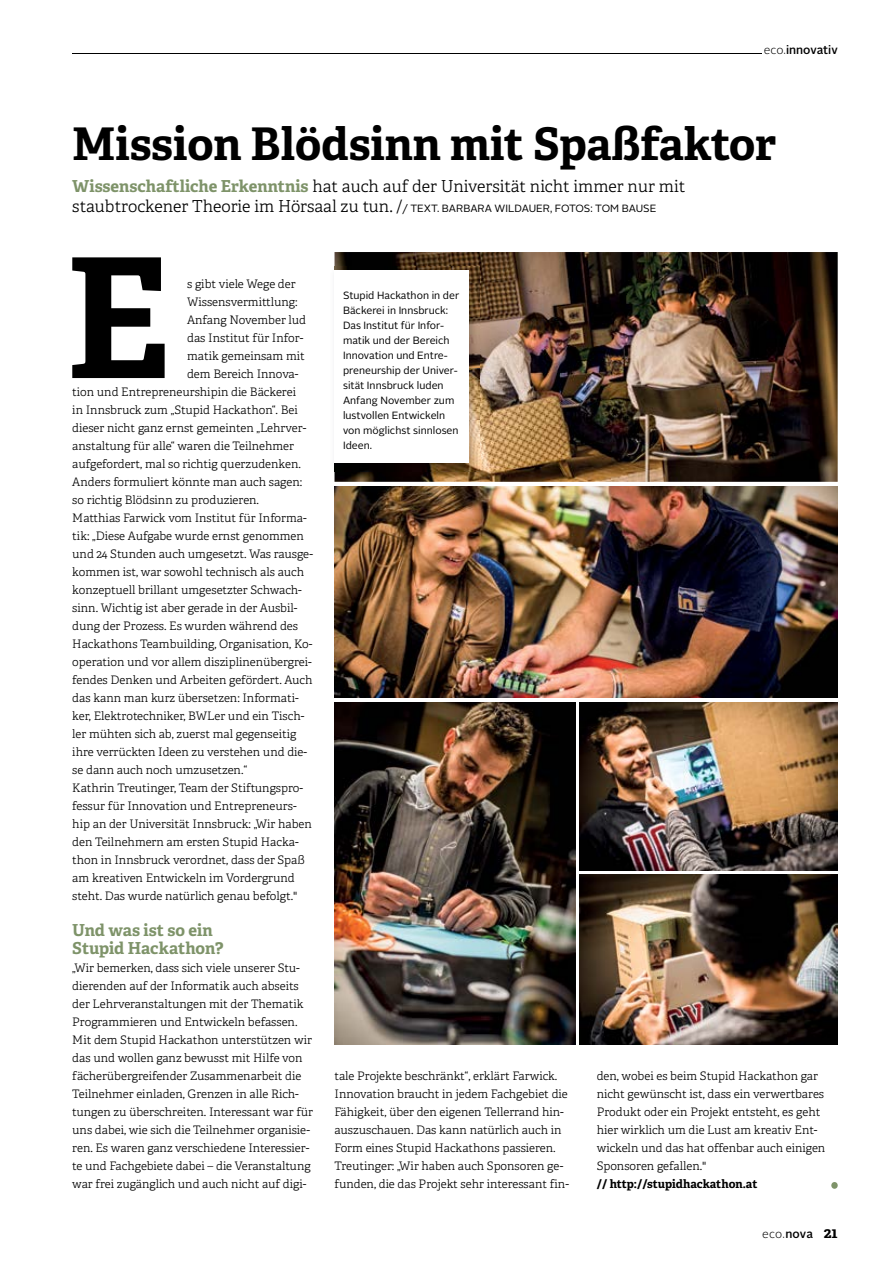
<style>
.page{position:relative;width:893px;height:1263px;background:#fff}
.page>*{position:absolute;margin:0;border:0;box-sizing:border-box;transform-origin:0 0}
.t1{font:700 166.65px "Adelle";color:#000}
.t2{font:700 45px "Adelle";color:#000}
.t3{font:300 16.5px/19.5px "Adelle";color:#000}
.t4{font:700 16.5px/18px "Adelle";color:#7e9369}
.t5{font:500 12px "Alright Sans";color:#000}
.t6{font:300 12px "Alright Sans";color:#000}
.t7{font:300 11.7px/18px "Adelle";color:#000}
.t8{font:700 11.7px "Adelle";letter-spacing:-.005em;color:#000}
.t9{font:10.5px/15px "Alright Sans";color:#000}
.s1{font-weight:300}
.s2{font-weight:700;color:#7e9369}
.s3{font-family:"Alright Sans";font-weight:400;font-size:10.5px}
.s4{font-weight:500}
.s5{font-family:"Adelle";font-weight:700;font-size:15px}
</style>
<div class="page">
<hr style="left:72px;top:53px;width:690px;height:1px;background:#000">
<div style="left:831px;top:1182px;width:7px;height:7px;background:#7e9369;border-radius:50%"></div>
<img style="left:334px;top:252px;width:504px;height:230px">
<img style="left:334px;top:486px;width:504px;height:212px">
<img style="left:580px;top:875px;width:258px;height:169px">
<img style="left:580px;top:702px;width:258px;height:169px">
<img style="left:334px;top:702px;width:241px;height:342px">
<img style="left:334px;top:266px;width:145px;height:206px">
<div style="left:334px;top:270px;width:135px;height:192px;background:#fff"></div>
<p class="t5" style="left:764px;top:42px;width:75px"><span class="s1">eco.</span>innovativ</p>
<h2 class="t2" style="left:72px;top:115px;width:706px">Mission Blödsinn mit Spaßfaktor</h2>
<h3 class="t3" style="left:72px;top:177px;width:615px"><span class="s2">Wissenschaftliche Erkenntnis</span> hat auch auf der Universität nicht immer nur mit staubtrockener Theorie im Hörsaal zu tun. /<span class="s3">/ TEXT. BARBARA WILDAUER, FOTOS: TOM BAUSE</span></h3>
<h1 class="t1" style="left:66px;top:213px;width:106px">E</h1>
<p class="t7" style="left:187px;top:275px;width:110px">s gibt viele Wege der</p>
<p class="t7" style="left:187px;top:293px;width:112px">Wissensvermittlung:</p>
<p class="t7" style="left:187px;top:311px;width:121px">Anfang November lud</p>
<p class="t7" style="left:187px;top:329px;width:118px">das Institut für Infor-</p>
<p class="t7" style="left:187px;top:347px;width:119px">matik gemeinsam mit</p>
<p class="t7" style="left:187px;top:365px;width:113px">dem Bereich Innova-</p>
<p class="t7" style="left:72px;top:383px;width:225px">tion und Entrepreneurshipin die Bäckerei</p>
<p class="t7" style="left:72px;top:401px;width:227px">in Innsbruck zum „Stupid Hackathon“. Bei</p>
<p class="t7" style="left:72px;top:419px;width:236px">dieser nicht ganz ernst gemeinten „Lehrver-</p>
<p class="t7" style="left:72px;top:437px;width:223px">anstaltung für alle“ waren die Teilnehmer</p>
<p class="t7" style="left:72px;top:455px;width:230px">aufgefordert, mal so richtig querzudenken.</p>
<p class="t7" style="left:72px;top:473px;width:231px">Anders formuliert könnte man auch sagen:</p>
<p class="t7" style="left:72px;top:491px;width:188px">so richtig Blödsinn zu produzieren.</p>
<p class="t7" style="left:72px;top:509px;width:236px">Matthias Farwick vom Institut für Informa-</p>
<p class="t7" style="left:72px;top:527px;width:233px">tik: „Diese Aufgabe wurde ernst genommen</p>
<p class="t7" style="left:72px;top:545px;width:242px">und 24 Stunden auch umgesetzt. Was rausge-</p>
<p class="t7" style="left:72px;top:563px;width:233px">kommen ist, war sowohl technisch als auch</p>
<p class="t7" style="left:72px;top:581px;width:231px">konzeptuell brillant umgesetzter Schwach-</p>
<p class="t7" style="left:72px;top:599px;width:227px">sinn. Wichtig ist aber gerade in der Ausbil-</p>
<p class="t7" style="left:72px;top:617px;width:227px">dung der Prozess. Es wurden während des</p>
<p class="t7" style="left:72px;top:635px;width:242px">Hackathons Teambuilding, Organisation, Ko-</p>
<p class="t7" style="left:72px;top:653px;width:241px">operation und vor allem disziplinenübergrei-</p>
<p class="t7" style="left:72px;top:671px;width:242px">fendes Denken und Arbeiten gefördert. Auch</p>
<p class="t7" style="left:72px;top:689px;width:228px">das kann man kurz übersetzen: Informati-</p>
<p class="t7" style="left:72px;top:707px;width:234px">ker, Elektrotechniker, BWLer und ein Tisch-</p>
<p class="t7" style="left:72px;top:725px;width:226px">ler mühten sich ab, zuerst mal gegenseitig</p>
<p class="t7" style="left:72px;top:743px;width:236px">ihre verrückten Ideen zu verstehen und die-</p>
<p class="t7" style="left:72px;top:761px;width:176px">se dann auch noch umzusetzen.“</p>
<p class="t7" style="left:72px;top:779px;width:232px">Kathrin Treutinger, Team der Stiftungspro-</p>
<p class="t7" style="left:72px;top:797px;width:226px">fessur für Innovation und Entrepreneurs-</p>
<p class="t7" style="left:72px;top:815px;width:241px">hip an der Universität Innsbruck: „Wir haben</p>
<p class="t7" style="left:72px;top:833px;width:228px">den Teilnehmern am ersten Stupid Hacka-</p>
<p class="t7" style="left:72px;top:851px;width:234px">thon in Innsbruck verordnet, dass der Spaß</p>
<p class="t7" style="left:72px;top:869px;width:224px">am kreativen Entwickeln im Vordergrund</p>
<p class="t7" style="left:72px;top:887px;width:227px">steht. Das wurde natürlich genau befolgt."</p>
<h3 class="t4" style="left:72px;top:921px;width:153px">Und was ist so ein<br>Stupid Hackathon?</h3>
<p class="t7" style="left:72px;top:959px;width:242px">„Wir bemerken, dass sich viele unserer Stu&shy;dierenden auf der Informatik auch abseits der Lehrveranstaltungen mit der Thematik Programmieren und Entwickeln befassen.<br>Mit dem Stupid Hackathon unterstützen wir das und wollen ganz bewusst mit Hilfe von fächerübergreifender Zusammenarbeit die Teilnehmer einladen, Grenzen in alle Rich&shy;tungen zu überschreiten. Interessant war für uns dabei, wie sich die Teilnehmer organisie&shy;ren. Es waren ganz verschiedene Interessier&shy;te und Fachgebiete dabei – die Veranstaltung war frei zugänglich und auch nicht auf digi-</p>
<p class="t9" style="left:343px;top:288px;width:118px">Stupid Hackathon in der<br>Bäckerei in Innsbruck:<br>Das Institut für Infor&shy;matik und der Bereich<br>Innovation und Entre&shy;preneurship der Univer&shy;sität Innsbruck luden<br>Anfang November zum lustvollen Entwickeln von möglichst sinnlosen<br>Ideen.</p>
<p class="t7" style="left:334px;top:1067px;width:236px">tale Projekte beschränkt“, erklärt Farwick.<br>Innovation braucht in jedem Fachgebiet die Fähigkeit, über den eigenen Tellerrand hin&shy;auszuschauen. Das kann natürlich auch in Form eines Stupid Hackathons passieren.<br>Treutinger: „Wir haben auch Sponsoren ge&shy;funden, die das Projekt sehr interessant fin-</p>
<p class="t7" style="left:597px;top:1067px;width:230px">den, wobei es beim Stupid Hackathon gar nicht gewünscht ist, dass ein verwertbares Produkt oder ein Projekt entsteht, es geht hier wirklich um die Lust am kreativ Ent&shy;wickeln und das hat offenbar auch einigen Sponsoren gefallen."</p>
<p class="t8" style="left:597px;top:1176px;width:162px">// http://stupidhackathon.at</p>
<p class="t6" style="left:762px;top:1226px;width:77px">eco.<span class="s4">nova</span> <span class="s5">21</span></p>
</div>
